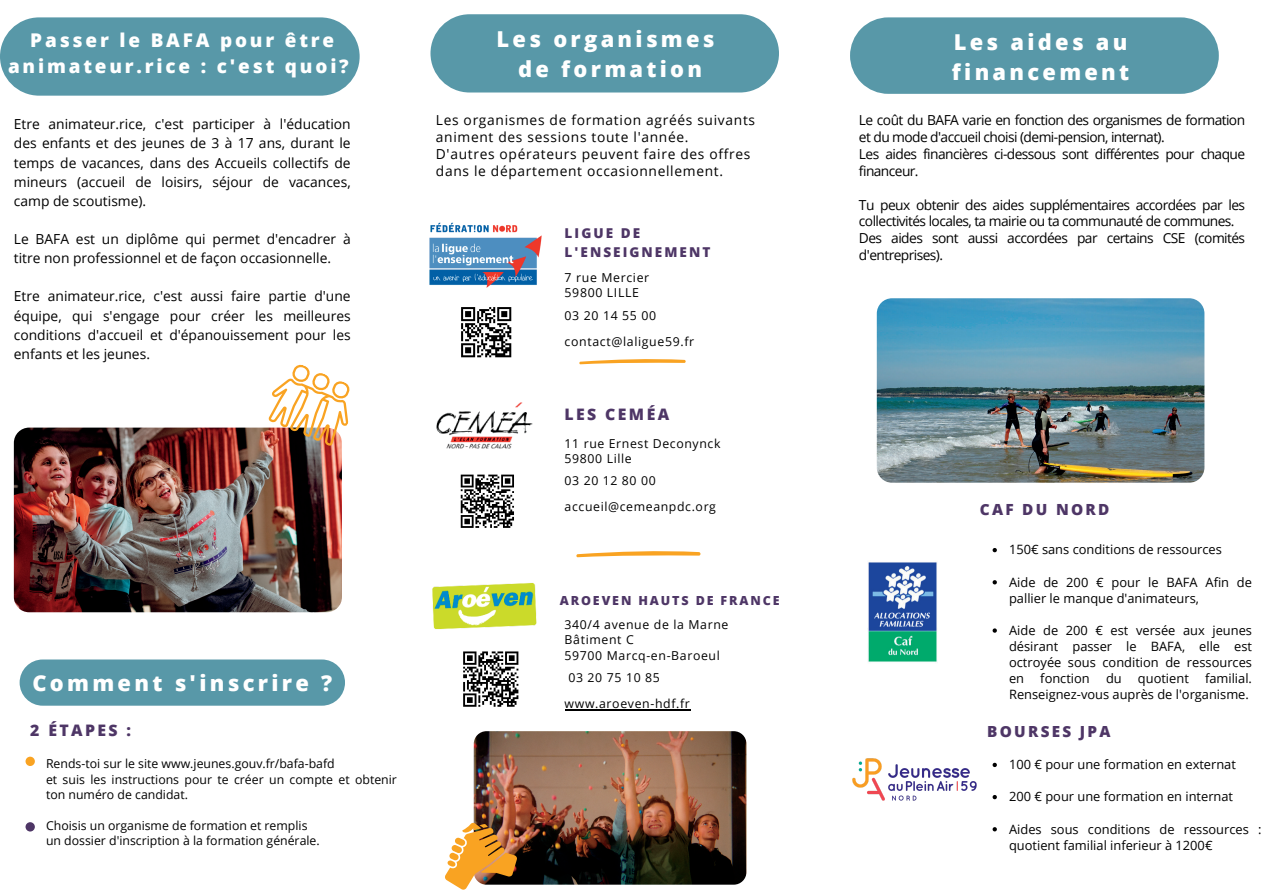
<style>
.page{position:relative;width:1263px;height:894px;background:#fff}
.page>*{position:absolute;margin:0;border:0;box-sizing:border-box;transform-origin:0 0}
.t1{font:800 21.9px/30.3px "Open Sans";letter-spacing:.15em;color:#fff}
.t2{font:800 18.9px/25.8px "Open Sans";letter-spacing:.15em;color:#fff;text-align:center}
.t3{font:800 15.9px "Open Sans";letter-spacing:.15em;color:#4e3666}
.t4{font:800 15.3px "Open Sans";letter-spacing:.15em;color:#4e3666}
.t5{font:13.8px/19px "Open Sans";color:#000;text-align:justify}
.t6{font:13.8px/16.8px "Open Sans";letter-spacing:-.04em;color:#000}
.t7{font:13.8px/16.8px "Open Sans";letter-spacing:.05em;color:#000}
.t8{font:800 13.5px/18.3px "Open Sans";letter-spacing:.15em;color:#4e3666}
.t9{font:12.9px/16px "Open Sans";color:#000}
.t10{font:800 12.45px "Open Sans";letter-spacing:.15em;color:#4e3666}
.t11{font:12.3px/15.3px "Open Sans";color:#000}
.t12{font:12.3px "Open Sans";letter-spacing:.05em;color:#000}
.t13{font:12.3px/15.3px "Open Sans";letter-spacing:.055em;color:#000}
</style>
<div class="page">
<div style="left:0;top:17px;width:360px;height:79px;background:#5898a8;border-radius:39px"></div>
<img style="left:14px;top:427px;width:328px;height:185px;border-radius:15px">
<div style="left:430px;top:14px;width:349px;height:78px;background:#5898a8;border-radius:39px"></div>
<img style="left:474px;top:731px;width:272px;height:153px;border-radius:13px">
<img style="left:261px;top:364px;width:89px;height:85px">
<img style="left:445px;top:820px;width:77px;height:70px">
<svg style="left:850px;top:17px;width:369px;height:77px;background:#609dac"></svg>
<div style="left:26px;top:756px;width:9px;height:9px;background:#f9a322;border-radius:50%"></div>
<div style="left:26px;top:822px;width:9px;height:9px;background:#4e3666;border-radius:50%"></div>
<div style="left:20px;top:659px;width:325px;height:46px;background:#5898a8;border-radius:23px"></div>
<svg style="left:579px;top:359px;width:107px;height:5px"></svg>
<img style="left:429px;top:222px;width:113px;height:66px">
<svg style="left:461px;top:307px;width:50px;height:50px"></svg>
<svg style="left:576px;top:551px;width:125px;height:6px"></svg>
<svg style="left:460px;top:474px;width:54px;height:54px"></svg>
<img style="left:436px;top:402px;width:97px;height:47px">
<img style="left:432px;top:583px;width:105px;height:46px">
<hr style="left:565px;top:708px;width:126px;height:1px;background:#000">
<svg style="left:463px;top:651px;width:56px;height:56px"></svg>
<img style="left:868px;top:562px;width:69px;height:100px">
<svg style="left:993px;top:548px;width:4px;height:4px"></svg>
<svg style="left:993px;top:580px;width:4px;height:4px"></svg>
<svg style="left:993px;top:628px;width:4px;height:4px"></svg>
<img style="left:852px;top:758px;width:125px;height:43px">
<svg style="left:993px;top:762px;width:4px;height:4px"></svg>
<svg style="left:993px;top:795px;width:4px;height:4px"></svg>
<svg style="left:993px;top:827px;width:4px;height:4px"></svg>
<img style="left:877px;top:298px;width:327px;height:184px;border-radius:15px">
<p class="t2" style="left:8px;top:27px;width:342px">Passer le BAFA pour être animateur.rice : c'est quoi?</p>
<p class="t5" style="left:14px;top:114px;width:338px">Etre animateur.rice, c'est participer à l'éducation des enfants et des jeunes de 3 à 17 ans, durant le temps de vacances, dans des Accueils collectifs de mineurs (accueil de loisirs, séjour de vacances, camp de scoutisme).</p>
<p class="t5" style="left:14px;top:229px;width:338px">Le BAFA est un diplôme qui permet d'encadrer à titre non professionnel et de façon occasionnelle.</p>
<p class="t5" style="left:14px;top:286px;width:338px">Etre animateur.rice, c'est aussi faire partie d'une équipe, qui s'engage pour créer les meilleures conditions d'accueil et d'épanouissement pour les enfants et les jeunes.</p>
<p class="t1" style="left:497px;top:23px;width:220px">Les organismes</p>
<p class="t1" style="left:518px;top:53px;width:186px">de formation</p>
<p class="t7" style="left:436px;top:112px;width:321px">Les organismes de formation agréés suivants animent des sessions toute l'année.</p>
<p class="t7" style="left:436px;top:145px;width:316px">D'autres opérateurs peuvent faire des offres dans le département occasionnellement.</p>
<p class="t8" style="left:565px;top:224px;width:147px">LIGUE DE<br>L'ENSEIGNEMENT</p>
<p class="t12" style="left:565px;top:269px;width:86px">7 rue Mercier</p>
<p class="t13" style="left:565px;top:285px;width:76px">59800 LILLE</p>
<p class="t11" style="left:565px;top:307px;width:93px">03 20 14 55 00</p>
<p class="t13" style="left:565px;top:333px;width:131px">contact@laligue59.fr</p>
<p class="t1" style="left:952px;top:26px;width:179px">Les aides au financement</p>
<p class="t6" style="left:859px;top:111px;width:388px">Le coût du BAFA varie en fonction des organismes de formation et du mode d'accueil choisi (demi-pension, internat).</p>
<p class="t6" style="left:859px;top:145px;width:388px">Les aides financières ci-dessous sont différentes pour chaque financeur.</p>
<p class="t6" style="left:859px;top:196px;width:388px">Tu peux obtenir des aides supplémentaires accordées par les collectivités locales, ta mairie ou ta communauté de communes.</p>
<p class="t6" style="left:859px;top:229px;width:388px">Des aides sont aussi accordées par certains CSE (comités d'entreprises).</p>
<p class="t3" style="left:565px;top:403px;width:106px">LES CEMÉA</p>
<p class="t12" style="left:565px;top:434px;width:157px">11 rue Ernest Deconynck</p>
<p class="t12" style="left:565px;top:449px;width:69px">59800 Lille</p>
<p class="t11" style="left:565px;top:473px;width:93px">03 20 12 80 00</p>
<p class="t12" style="left:565px;top:498px;width:153px">accueil@cemeanpdc.org</p>
<p class="t4" style="left:980px;top:498px;width:131px">CAF DU NORD</p>
<p class="t1" style="left:32px;top:666px;width:301px">Comment s'inscrire ?</p>
<p class="t10" style="left:560px;top:591px;width:221px">AROEVEN HAUTS DE FRANCE</p>
<p class="t13" style="left:565px;top:616px;width:165px">340/4 avenue de la Marne<br>Bâtiment C</p>
<p class="t12" style="left:565px;top:646px;width:157px">59700 Marcq-en-Baroeul</p>
<p class="t11" style="left:568px;top:669px;width:93px">03 20 75 10 85</p>
<p class="t13" style="left:565px;top:695px;width:127px">www.aroeven-hdf.fr</p>
<p class="t9" style="left:1009px;top:541px;width:214px">150€ sans conditions de ressources</p>
<p class="t9" style="left:1009px;top:573px;width:244px">Aide de 200 € pour le BAFA Afin de pallier le manque d'animateurs,</p>
<p class="t9" style="left:1009px;top:621px;width:244px;text-align:justify">Aide de 200 € est versée aux jeunes désirant passer le BAFA, elle est octroyée sous condition de ressources en</p>
<p class="t9" style="left:1009px;top:670px;width:244px;text-align:right">familial.<br>Renseignez-vous auprès de l'organisme.</p>
<p class="t9" style="left:1040px;top:670px;width:51px">fonction</p>
<p class="t9" style="left:1106px;top:670px;width:17px">du</p>
<p class="t9" style="left:1138px;top:670px;width:52px">quotient</p>
<p class="t3" style="left:30px;top:719px;width:102px">2 ÉTAPES :</p>
<p class="t4" style="left:987px;top:720px;width:125px">BOURSES JPA</p>
<p class="t11" style="left:46px;top:755px;width:290px">Rends-toi sur le site www.jeunes.gouv.fr/bafa-bafd</p>
<p class="t11" style="left:46px;top:771px;width:352px">et suis les instructions pour te créer un compte et obtenir ton numéro de candidat.</p>
<p class="t11" style="left:46px;top:832px;width:275px">un dossier d'inscription à la formation générale.</p>
<p class="t11" style="left:46px;top:817px;width:263px">Choisis un organisme de formation et remplis</p>
<p class="t9" style="left:1009px;top:756px;width:228px">100 € pour une formation en externat</p>
<p class="t9" style="left:1009px;top:788px;width:226px">200 € pour une formation en internat</p>
<p class="t9" style="left:1009px;top:820px;width:254px">Aides sous conditions de ressources : quotient familial inferieur à 1200€</p>
</div>
